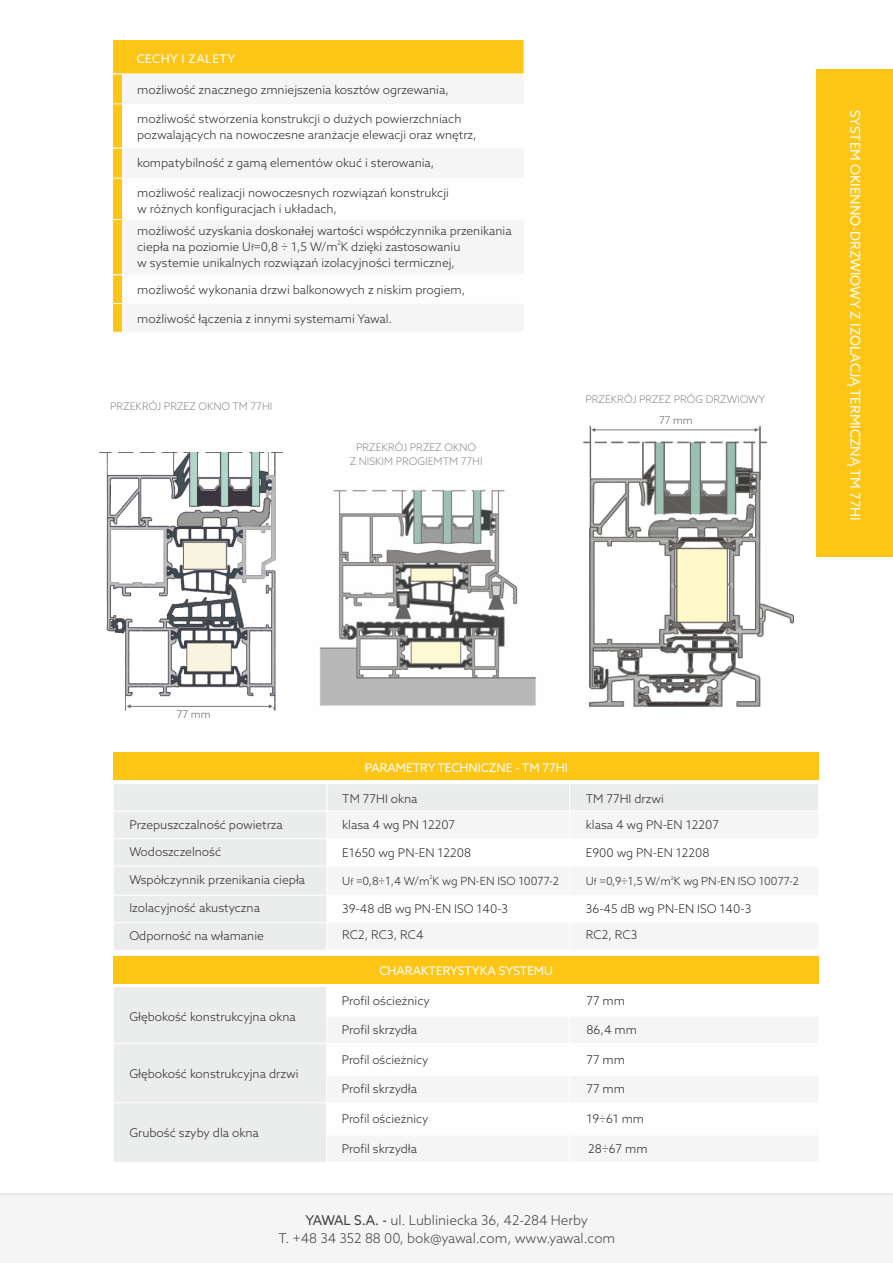
<style>
.page{position:relative;width:893px;height:1263px;background:#fff}
.page>*{position:absolute;margin:0;border:0;box-sizing:border-box;transform-origin:0 0}
.t1{font:300 13.5px/18px "Azo Sans";color:#434242;text-align:center}
.t2{font:13.5px "Azo Sans";color:#fefefe}
.t3{font:300 12px/15.9px "Azo Sans";color:#2b2a29}
.t4{font:12px "Azo Sans";color:#fefefe}
.t5{font:12px "Azo Sans";letter-spacing:.04em;color:#fefefe}
.t6{font:300 11.25px "Azo Sans";color:#2b2a29}
.t7{font:300 11.1px "Azo Sans";color:#2b2a29}
.t8{font:300 10.5px/14px "Azo Sans";color:#898989;text-align:center}
.t9{font:300 10.5px "Azo Sans";color:#676766}
.t10{font:300 6px "Azo Sans";color:#2b2a29}
.t11{font:300 5.55px "Azo Sans";color:#2b2a29}
.s1{font-size:9px}
.s2{font-weight:400}
</style>
<div class="page">
<hr style="left:0;top:1193px;width:893px;height:2px;background:#e9e9e9">
<div style="left:114px;top:987px;width:212px;height:175px;background:#ebecec"></div>
<div style="left:816px;top:69px;width:77px;height:488px;background:#fdc617"></div>
<img style="left:319px;top:490px;width:218px;height:216px">
<svg style="left:114px;top:784px;width:704px;height:166px"></svg>
<div style="left:113px;top:753px;width:705px;height:27px;background:#fdc617"></div>
<div style="left:113px;top:956px;width:705px;height:28px;background:#fdc617"></div>
<svg style="left:113px;top:40px;width:412px;height:293px"></svg>
<img style="left:583px;top:425px;width:210px;height:281px">
<svg style="left:591px;top:425px;width:168px;height:9px"></svg>
<img style="left:99px;top:452px;width:183px;height:258px">
<svg style="left:126px;top:697px;width:148px;height:13px"></svg>
<p class="t5" style="left:137px;top:53px;width:100px">CECHY I ZALETY</p>
<p class="t3" style="left:137px;top:83px;width:313px">możliwość znacznego zmniejszenia kosztów ogrzewania,</p>
<p class="t3" style="left:137px;top:112px;width:341px">możliwość stworzenia konstrukcji o dużych powierzchniach pozwalających na nowoczesne aranżacje elewacji oraz wnętrz,</p>
<p class="t3" style="left:137px;top:156px;width:299px">kompatybilność z gamą elementów okuć i sterowania,</p>
<p class="t3" style="left:137px;top:186px;width:313px">możliwość realizacji nowoczesnych rozwiązań konstrukcji w różnych konfiguracjach i układach,</p>
<p class="t3" style="left:137px;top:224px;width:376px">możliwość uzyskania doskonałej wartości współczynnika przenikania</p>
<p class="t10" style="left:338px;top:241px;width:5px">2</p>
<p class="t3" style="left:137px;top:240px;width:325px">ciepła na poziomie U<span class="s1">f</span>=0,8 ÷ 1,5 W/m K dzięki zastosowaniu w systemie unikalnych rozwiązań izolacyjności termicznej,</p>
<p class="t3" style="left:137px;top:282px;width:330px">możliwość wykonania drzwi balkonowych z niskim progiem,</p>
<p class="t3" style="left:137px;top:311px;width:257px">możliwość łączenia z innymi systemami Yawal.</p>
<p class="t8" style="left:110px;top:400px;width:164px">PRZEKRÓJ PRZEZ OKNO TM 77HI</p>
<p class="t8" style="left:350px;top:442px;width:134px">PRZEKRÓJ PRZEZ OKNO<br>Z NISKIM PROGIEMTM 77HI</p>
<p class="t8" style="left:585px;top:393px;width:181px">PRZEKRÓJ PRZEZ PRÓG DRZWIOWY</p>
<p class="t9" style="left:659px;top:416px;width:35px">77 mm</p>
<p class="t2" style="left:861px;top:110px;width:413px;rotate:90deg">SYSTEM OKIENNO-DRZWIOWY Z IZOLACJĄ TERMICZNĄ TM 77HI</p>
<p class="t9" style="left:177px;top:710px;width:35px">77 mm</p>
<p class="t3" style="left:129px;top:818px;width:155px">Przepuszczalność powietrza</p>
<p class="t3" style="left:129px;top:845px;width:93px">Wodoszczelność</p>
<p class="t3" style="left:129px;top:872px;width:177px">Współczynnik przenikania ciepła</p>
<p class="t3" style="left:129px;top:901px;width:132px">Izolacyjność akustyczna</p>
<p class="t3" style="left:129px;top:929px;width:136px">Odporność na włamanie</p>
<p class="t3" style="left:129px;top:1010px;width:168px">Głębokość konstrukcyjna okna</p>
<p class="t3" style="left:129px;top:1066px;width:171px">Głębokość konstrukcyjna drzwi</p>
<p class="t3" style="left:129px;top:1126px;width:131px">Grubość szyby dla okna</p>
<p class="t4" style="left:365px;top:762px;width:205px">PARAMETRYTECHNICZNE - TM 77HI</p>
<p class="t3" style="left:342px;top:792px;width:77px">TM 77HI okna</p>
<p class="t3" style="left:586px;top:791px;width:80px">TM 77HI drzwi</p>
<p class="t3" style="left:342px;top:818px;width:114px">klasa 4 wg PN 12207</p>
<p class="t3" style="left:586px;top:818px;width:135px">klasa 4 wg PN-EN 12207</p>
<p class="t3" style="left:342px;top:846px;width:131px">E1650 wg PN-EN 12208</p>
<p class="t3" style="left:586px;top:846px;width:125px">E900 wg PN-EN 12208</p>
<p class="t11" style="left:430px;top:875px;width:5px">2</p>
<p class="t6" style="left:342px;top:876px;width:218px">U<span class="s1">f</span> =0,8÷1,4 W/m K wg PN-EN ISO 10077-2</p>
<p class="t11" style="left:671px;top:875px;width:5px">2</p>
<p class="t7" style="left:586px;top:877px;width:215px">U<span class="s1">f</span> =0,9÷1,5 W/m K wg PN-EN ISO 10077-2</p>
<p class="t3" style="left:342px;top:902px;width:167px">39-48 dB wg PN-EN ISO 140-3</p>
<p class="t3" style="left:586px;top:902px;width:167px">36-45 dB wg PN-EN ISO 140-3</p>
<p class="t3" style="left:342px;top:928px;width:83px">RC2, RC3, RC4</p>
<p class="t3" style="left:586px;top:928px;width:53px">RC2, RC3</p>
<p class="t4" style="left:380px;top:966px;width:175px">CHARAKTERYSTYKA SYSTEMU</p>
<p class="t3" style="left:342px;top:993px;width:90px">Profil ościeżnicy</p>
<p class="t3" style="left:342px;top:1023px;width:77px">Profil skrzydła</p>
<p class="t3" style="left:586px;top:993px;width:40px">77 mm</p>
<p class="t3" style="left:586px;top:1023px;width:52px">86,4 mm</p>
<p class="t3" style="left:342px;top:1052px;width:88px">Profil ościeżnicy</p>
<p class="t3" style="left:586px;top:1052px;width:40px">77 mm</p>
<p class="t3" style="left:342px;top:1082px;width:77px">Profil skrzydła</p>
<p class="t3" style="left:586px;top:1082px;width:40px">77 mm</p>
<p class="t3" style="left:342px;top:1112px;width:88px">Profil ościeżnicy</p>
<p class="t3" style="left:586px;top:1112px;width:59px">19÷61 mm</p>
<p class="t3" style="left:342px;top:1142px;width:77px">Profil skrzydła</p>
<p class="t3" style="left:588px;top:1141px;width:61px">28÷67 mm</p>
<p class="t1" style="left:279px;top:1213px;width:338px"><span class="s2">YAWAL S.A. -</span> ul. Lubliniecka 36, 42-284 Herby<br>T. +48 34 352 88 00, bok@yawal.com, www.yawal.com</p>
</div>
